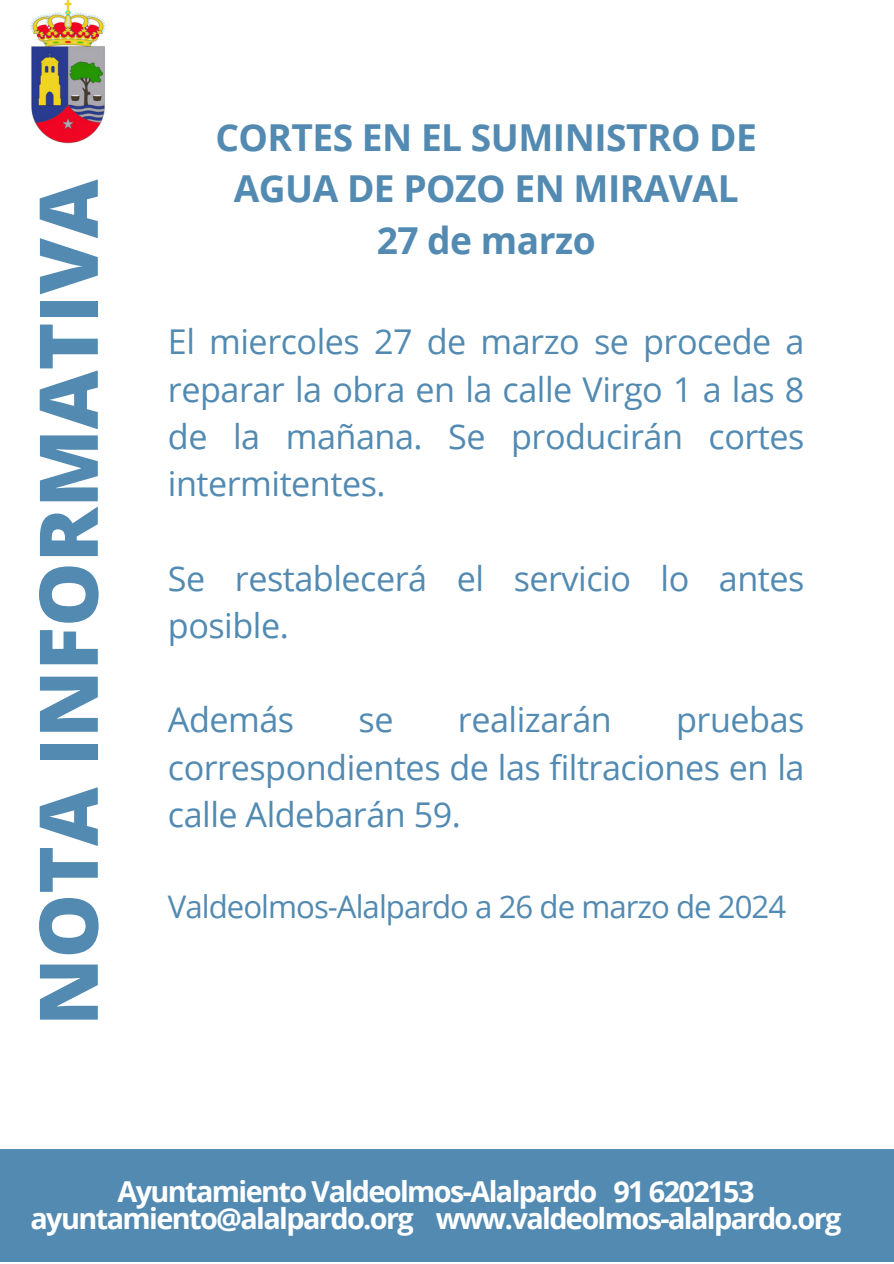
<style>
.page{position:relative;width:894px;height:1264px;background:#fff}
.page>*{position:absolute;margin:0;border:0;box-sizing:border-box;transform-origin:0 0}
.t1{font:800 81px "Open Sans";color:#528ab2}
.t2{font:700 37.2px/51.8px "Open Sans";letter-spacing:-.015em;color:#528ab2;text-align:center}
.t3{font:34.2px/47.2px "Open Sans";letter-spacing:-.015em;color:#528ab2;text-align:justify}
.t4{font:31.2px "Open Sans";letter-spacing:-.03em;color:#528ab2}
.t5{font:700 28.8px/27px "Open Sans";letter-spacing:-.055em;color:#fff;text-align:center}
</style>
<div class="page">
<img style="left:30px;top:0;width:76px;height:144px">
<div style="left:0;top:1149px;width:893px;height:112px;background:#528ab2"></div>
<h2 class="t1" style="left:11px;top:1025px;width:848px;rotate:-90deg">NOTA INFORMATIVA</h2>
<h3 class="t2" style="left:215px;top:110px;width:543px">CORTES EN EL SUMINISTRO DE<br>AGUA DE POZO EN MIRAVAL<br>27 de marzo</h3>
<h3 class="t3" style="left:168px;top:317px;width:638px">El miercoles 27 de marzo se procede a reparar la obra en la calle Virgo 1 a las 8 de la mañana. Se producirán cortes intermitentes.</h3>
<h3 class="t3" style="left:168px;top:553px;width:638px">Se restablecerá el servicio lo antes posible.</h3>
<p class="t3" style="left:168px;top:695px;width:128px">Además</p>
<p class="t3" style="left:358px;top:695px;width:36px">se</p>
<p class="t3" style="left:458px;top:695px;width:155px">realizarán</p>
<p class="t3" style="left:168px;top:695px;width:638px;text-indent:508px">pruebas correspondientes de las filtraciones en la calle Aldebarán 59.</p>
<h4 class="t4" style="left:168px;top:884px;width:619px">Valdeolmos-Alalpardo a 26 de marzo de 2024</h4>
<h1 class="t5" style="left:30px;top:1176px;width:812px">Ayuntamiento Valdeolmos-Alalpardo 91 6202153 ayuntamiento@alalpardo.org www.valdeolmos-alalpardo.org</h1>
</div>
